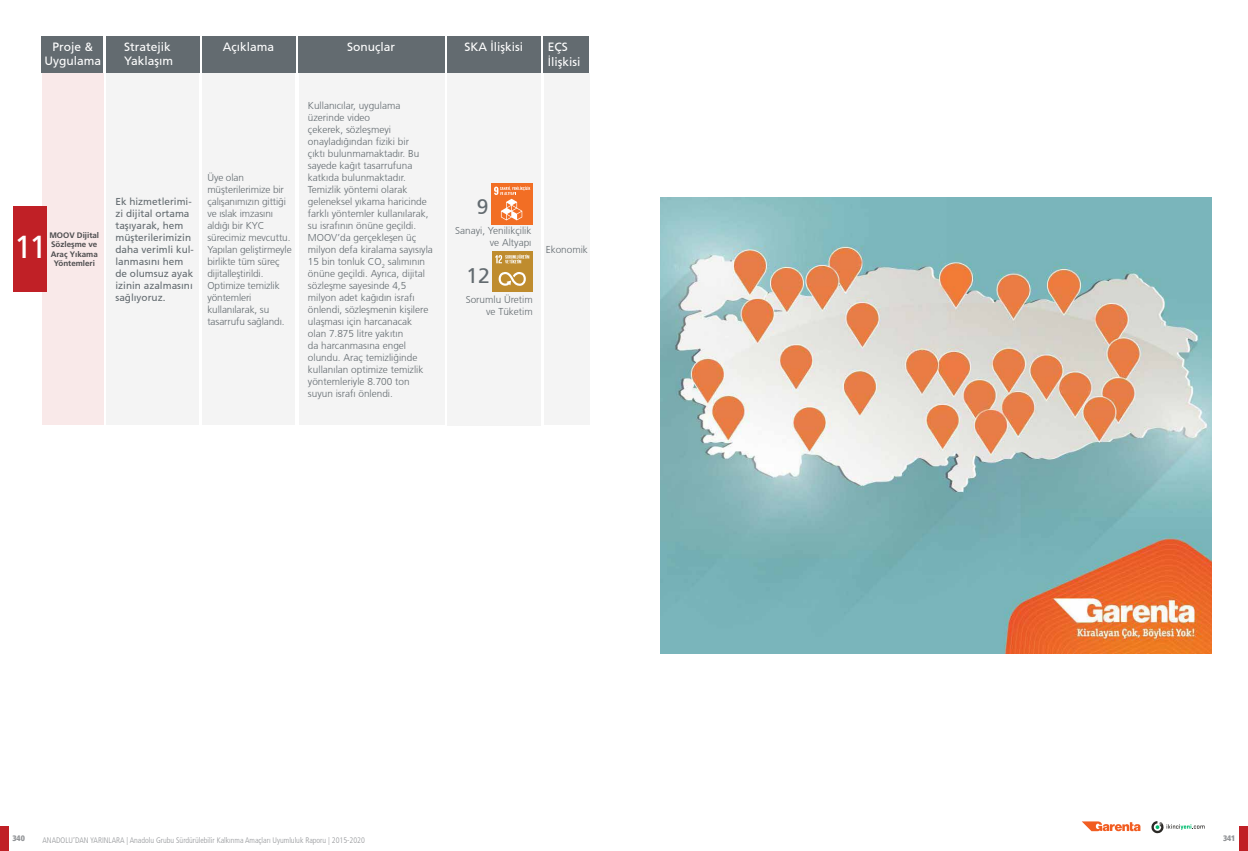
<style>
.page{position:relative;width:1248px;height:851px;background:#fff}
.page>*{position:absolute;margin:0;border:0;box-sizing:border-box;transform-origin:0 0}
.t1{font:31.6px "Frutiger LT";color:#fff}
.t2{font:21.1px "Frutiger LT";color:#636b70}
.t3{font:12px/14.4px "Frutiger LT";color:#fff}
.t4{font:300 10px/12px "Frutiger LT";color:#636b70}
.t5{font:10px/12px "Frutiger LT";color:#636b70}
.t6{font:300 8px "Frutiger Cond LT";color:#939598}
.t7{font:700 8px/9.6px "Frutiger LT Std";color:#4d4d4f;text-align:center}
.t8{font:900 8px "Frutiger Cond LT";color:#939598}
</style>
<div class="page">
<div style="left:1239px;top:826px;width:8px;height:24px;background:#c02026"></div>
<div style="left:0;top:826px;width:9px;height:24px;background:#c02026"></div>
<div style="left:42px;top:73px;width:62px;height:351px;background:#f9e9e9"></div>
<div style="left:106px;top:73px;width:93px;height:351px;background:#f4f4f4"></div>
<div style="left:202px;top:73px;width:93px;height:351px;background:#f4f4f4"></div>
<div style="left:298px;top:73px;width:146px;height:351px;background:#f4f4f4"></div>
<div style="left:448px;top:72px;width:93px;height:353px;background:#f4f4f4"></div>
<div style="left:544px;top:73px;width:45px;height:351px;background:#f4f4f4"></div>
<div style="left:13px;top:206px;width:34px;height:86px;background:#c02026"></div>
<div style="left:41px;top:36px;width:62px;height:36px;background:#636b70"></div>
<div style="left:106px;top:36px;width:93px;height:36px;background:#636b70"></div>
<div style="left:202px;top:36px;width:93px;height:36px;background:#636b70"></div>
<div style="left:298px;top:36px;width:146px;height:36px;background:#636b70"></div>
<div style="left:447px;top:36px;width:93px;height:36px;background:#636b70"></div>
<div style="left:543px;top:36px;width:46px;height:36px;background:#636b70"></div>
<div style="left:492px;top:252px;width:40px;height:40px;background:#bf8c2e"></div>
<svg style="left:498px;top:272px;width:28px;height:14px"></svg>
<svg style="left:495px;top:254px;width:34px;height:9px"></svg>
<div style="left:491px;top:183px;width:41px;height:42px;background:#f26e24"></div>
<svg style="left:494px;top:186px;width:36px;height:34px"></svg>
<img style="left:660px;top:198px;width:551px;height:455px">
<svg style="left:1151px;top:821px;width:53px;height:12px"></svg>
<svg style="left:1082px;top:821px;width:58px;height:10px"></svg>
<p class="t3" style="left:44px;top:39px;width:58px;text-align:center">Proje &amp;<br>Uygulama</p>
<p class="t3" style="left:124px;top:39px;width:51px">Stratejik<br>Yaklaşım</p>
<p class="t3" style="left:223px;top:40px;width:53px">Açıklama</p>
<p class="t3" style="left:347px;top:40px;width:49px">Sonuçlar</p>
<p class="t3" style="left:464px;top:40px;width:60px">SKA İlişkisi</p>
<p class="t3" style="left:547px;top:40px;width:34px">EÇS<br>İlişkisi</p>
<p class="t4" style="left:308px;top:99px;width:126px">Kullanıcılar, uygulama üzerinde video<br>çekerek, sözleşmeyi onayladığından fiziki bir<br>çıktı bulunmamaktadır. Bu sayede kağıt tasarrufuna katkıda bulunmaktadır.<br>Temizlik yöntemi olarak geleneksel yıkama haricinde farklı yöntemler kullanılarak, su israfının önüne geçildi.<br>MOOV’da gerçekleşen üç milyon defa kiralama sayısıyla<br>15 bin tonluk CO<sub>2</sub> salımının önüne geçildi. Ayrıca, dijital sözleşme sayesinde 4,5 milyon adet kağıdın israfı önlendi, sözleşmenin kişilere ulaşması için harcanacak olan 7.875 litre yakıtın<br>da harcanmasına engel olundu. Araç temizliğinde kullanılan optimize temizlik yöntemleriyle 8.700 ton suyun israfı önlendi.</p>
<p class="t4" style="left:207px;top:171px;width:86px">Üye olan müşterilerimize bir çalışanımızın gittiği ve ıslak imzasını aldığı bir KYC sürecimiz mevcuttu.<br>Yapılan geliştirmeyle birlikte tüm süreç dijitalleştirildi.<br>Optimize temizlik yöntemleri kullanılarak, su tasarrufu sağlandı.</p>
<p class="t5" style="left:115px;top:195px;width:80px">Ek hizmetlerimi&shy;zi dijital ortama taşıyarak, hem müşterilerimizin daha verimli kul&shy;lanmasını hem de olumsuz ayak izinin azalmasını sağlıyoruz.</p>
<h2 class="t2" style="left:476px;top:194px;width:13px">9</h2>
<p class="t4" style="left:455px;top:225px;width:78px;text-align:right">Sanayi, Yenilikçilik ve Altyapı</p>
<p class="t7" style="left:49px;top:230px;width:51px">MOOV Dijital<br>Sözleşme ve<br>Araç Yıkama<br>Yöntemleri</p>
<h1 class="t1" style="left:14px;top:228px;width:34px">11</h1>
<p class="t4" style="left:545px;top:243px;width:44px">Ekonomik</p>
<h2 class="t2" style="left:466px;top:263px;width:25px">12</h2>
<p class="t4" style="left:465px;top:293px;width:69px;text-align:right">Sorumlu Üretim ve Tüketim</p>
<p class="t8" style="left:12px;top:833px;width:14px">340</p>
<p class="t6" style="left:43px;top:835px;width:324px">ANADOLU’DAN YARINLARA | Anadolu Grubu Sürdürülebilir Kalkınma Amaçları Uyumluluk Raporu | 2015-2020</p>
<p class="t8" style="left:1222px;top:833px;width:14px">341</p>
</div>
